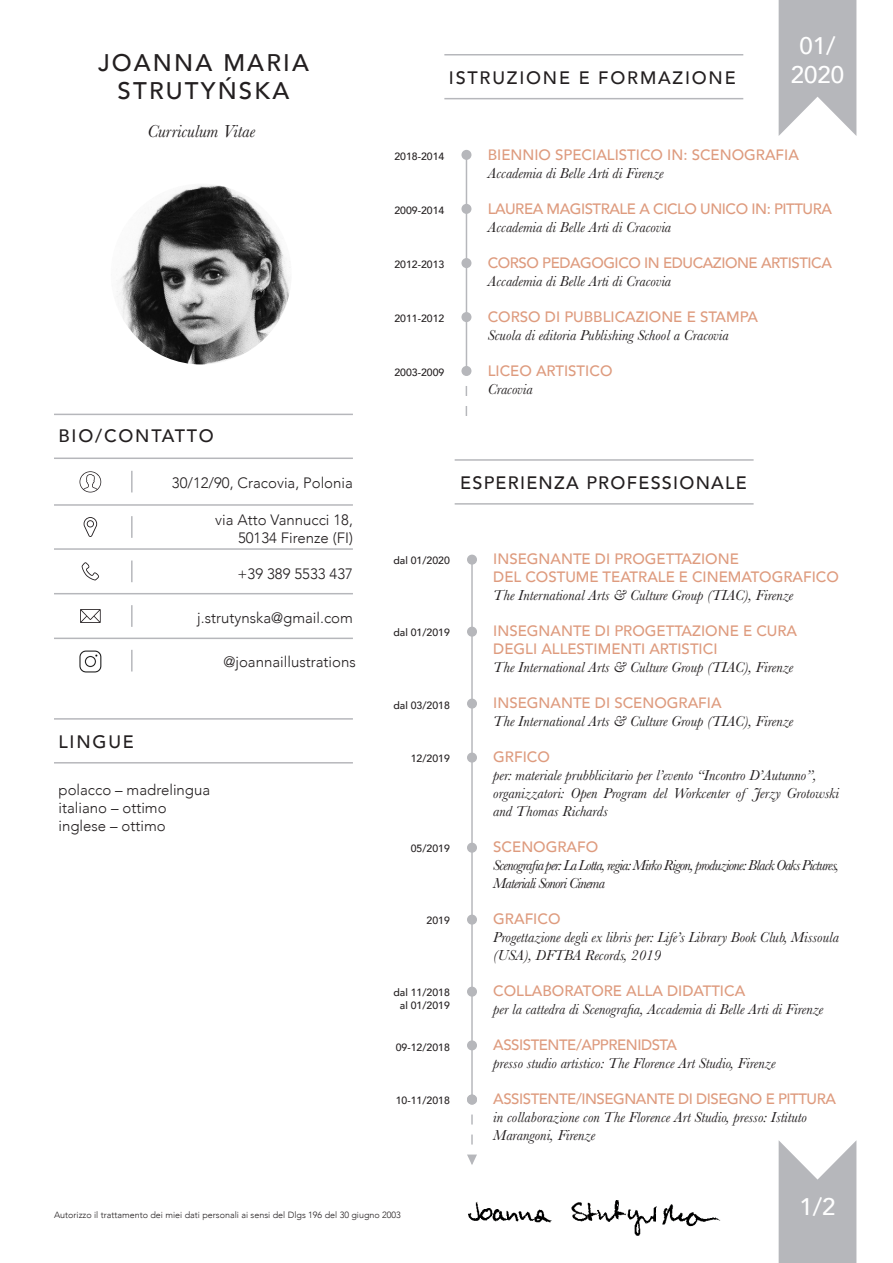
<style>
.page{position:relative;width:893px;height:1263px;background:#fff}
.page>*{position:absolute;margin:0;border:0;box-sizing:border-box;transform-origin:0 0}
.t1{font:500 24px "Avenir";letter-spacing:.09em;color:#231f20}
.t2{font:500 24px "Avenir";color:#fff}
.t3{font:500 18px "Avenir";letter-spacing:.1em;color:#231f20}
.t4{font:500 18px "Avenir";letter-spacing:.07em;color:#231f20}
.t5{font:italic 18px "Baskerville";color:#231f20}
.t6{font:italic 15px/18px "Baskerville";color:#231f20}
.t7{font:500 15px "Avenir";color:#de9b7e}
.t8{font:300 15px "Avenir";color:#231f20}
.t9{font:500 15px "Avenir";letter-spacing:-.03em;color:#de9b7e}
.t10{font:italic 15px "Baskerville";letter-spacing:-.05em;color:#231f20}
.t11{font:500 10.5px "Avenir";color:#231f20}
.t12{font:300 9px "Avenir";color:#231f20}
</style>
<div class="page">
<img style="left:111px;top:184px;width:181px;height:180px;border-radius:90px">
<hr style="left:54px;top:718px;width:299px;height:2px;background:#b6b7bb">
<hr style="left:54px;top:762px;width:299px;height:1px;background:#b6b7bb">
<svg style="left:779px;top:0;width:77px;height:136px;background:#c0c1c4"></svg>
<svg style="left:779px;top:1141px;width:77px;height:122px;background:#c1c2c5"></svg>
<hr style="left:54px;top:414px;width:299px;height:1px;background:#b6b7bb">
<hr style="left:54px;top:457px;width:299px;height:2px;background:#b6b7bb">
<hr style="left:54px;top:504px;width:299px;height:2px;background:#b6b7bb">
<hr style="left:54px;top:548px;width:299px;height:2px;background:#b6b7bb">
<hr style="left:54px;top:593px;width:299px;height:1px;background:#b6b7bb">
<hr style="left:54px;top:638px;width:299px;height:1px;background:#b6b7bb">
<hr style="left:131px;top:471px;width:2px;height:21px;background:#b6b7bb">
<hr style="left:131px;top:516px;width:2px;height:22px;background:#b6b7bb">
<hr style="left:131px;top:560px;width:2px;height:22px;background:#b6b7bb">
<hr style="left:131px;top:605px;width:2px;height:22px;background:#b6b7bb">
<hr style="left:131px;top:650px;width:2px;height:21px;background:#b6b7bb">
<svg style="left:82px;top:562px;width:17px;height:18px"></svg>
<svg style="left:84px;top:517px;width:13px;height:20px"></svg>
<svg style="left:80px;top:609px;width:21px;height:14px"></svg>
<svg style="left:80px;top:471px;width:21px;height:21px"></svg>
<img style="left:79px;top:650px;width:23px;height:23px">
<img style="left:469px;top:1200px;width:252px;height:35px">
<hr style="left:444px;top:54px;width:299px;height:1px;background:#b6b7bb">
<hr style="left:444px;top:98px;width:299px;height:1px;background:#b6b7bb">
<hr style="left:466px;top:152px;width:1px;height:219px;background:#b6b7bb">
<div style="left:462px;top:151px;width:9px;height:8px;background:#b6b7bb;border-radius:50%"></div>
<div style="left:461px;top:150px;width:10px;height:10px;border:2px solid #b6b7bb;border-radius:50%"></div>
<div style="left:462px;top:205px;width:9px;height:8px;background:#b6b7bb;border-radius:50%"></div>
<div style="left:461px;top:204px;width:10px;height:10px;border:2px solid #b6b7bb;border-radius:50%"></div>
<div style="left:462px;top:259px;width:9px;height:8px;background:#b6b7bb;border-radius:50%"></div>
<div style="left:461px;top:258px;width:10px;height:10px;border:2px solid #b6b7bb;border-radius:50%"></div>
<div style="left:462px;top:313px;width:9px;height:8px;background:#b6b7bb;border-radius:50%"></div>
<div style="left:461px;top:312px;width:10px;height:10px;border:2px solid #b6b7bb;border-radius:50%"></div>
<div style="left:462px;top:367px;width:9px;height:8px;background:#b6b7bb;border-radius:50%"></div>
<div style="left:461px;top:366px;width:10px;height:10px;border:2px solid #b6b7bb;border-radius:50%"></div>
<hr style="left:471px;top:556px;width:2px;height:543px;background:#b6b7bb">
<hr style="left:455px;top:459px;width:299px;height:2px;background:#b6b7bb">
<hr style="left:455px;top:503px;width:299px;height:2px;background:#b6b7bb">
<div style="left:468px;top:555px;width:8px;height:9px;background:#b6b7bb;border-radius:50%"></div>
<div style="left:467px;top:555px;width:10px;height:10px;border:2px solid #b6b7bb;border-radius:50%"></div>
<div style="left:468px;top:627px;width:8px;height:9px;background:#b6b7bb;border-radius:50%"></div>
<div style="left:467px;top:627px;width:10px;height:10px;border:2px solid #b6b7bb;border-radius:50%"></div>
<div style="left:468px;top:699px;width:8px;height:9px;background:#b6b7bb;border-radius:50%"></div>
<div style="left:467px;top:699px;width:10px;height:10px;border:2px solid #b6b7bb;border-radius:50%"></div>
<div style="left:468px;top:753px;width:8px;height:9px;background:#b6b7bb;border-radius:50%"></div>
<div style="left:467px;top:752px;width:10px;height:10px;border:2px solid #b6b7bb;border-radius:50%"></div>
<div style="left:468px;top:843px;width:8px;height:9px;background:#b6b7bb;border-radius:50%"></div>
<div style="left:467px;top:843px;width:10px;height:10px;border:2px solid #b6b7bb;border-radius:50%"></div>
<div style="left:468px;top:915px;width:8px;height:9px;background:#b6b7bb;border-radius:50%"></div>
<div style="left:467px;top:915px;width:10px;height:10px;border:2px solid #b6b7bb;border-radius:50%"></div>
<div style="left:468px;top:1041px;width:8px;height:9px;background:#b6b7bb;border-radius:50%"></div>
<div style="left:467px;top:1040px;width:10px;height:10px;border:2px solid #b6b7bb;border-radius:50%"></div>
<div style="left:468px;top:987px;width:8px;height:9px;background:#b6b7bb;border-radius:50%"></div>
<div style="left:467px;top:987px;width:10px;height:10px;border:2px solid #b6b7bb;border-radius:50%"></div>
<div style="left:468px;top:1095px;width:8px;height:9px;background:#b6b7bb;border-radius:50%"></div>
<div style="left:467px;top:1094px;width:10px;height:10px;border:2px solid #b6b7bb;border-radius:50%"></div>
<svg style="left:471px;top:1114px;width:2px;height:10px"></svg>
<svg style="left:471px;top:1134px;width:2px;height:10px"></svg>
<svg style="left:467px;top:1154px;width:10px;height:11px"></svg>
<p class="t1" style="left:98px;top:41px;width:212px">JOANNA MARIA</p>
<p class="t1" style="left:118px;top:70px;width:173px">STRUTYŃSKA</p>
<p class="t5" style="left:147px;top:119px;width:109px">Curriculum Vitae</p>
<p class="t3" style="left:58px;top:420px;width:157px">BIO/CONTATTO</p>
<p class="t8" style="left:172px;top:474px;width:183px">30/12/90, Cracovia, Polonia</p>
<p class="t8" style="left:215px;top:511px;width:139px">via Atto Vannucci 18,</p>
<p class="t8" style="left:238px;top:529px;width:116px">50134 Firenze (FI)</p>
<p class="t8" style="left:238px;top:565px;width:117px">+39 389 5533 437</p>
<p class="t8" style="left:197px;top:609px;width:157px">j.strutynska@gmail.com</p>
<p class="t8" style="left:223px;top:653px;width:134px">@joannaillustrations</p>
<p class="t3" style="left:58px;top:726px;width:77px">LINGUE</p>
<p class="t8" style="left:58px;top:781px;width:153px">polacco – madrelingua</p>
<p class="t8" style="left:58px;top:799px;width:110px">italiano – ottimo</p>
<p class="t8" style="left:58px;top:817px;width:109px">inglese – ottimo</p>
<p class="t3" style="left:449px;top:62px;width:288px">ISTRUZIONE E FORMAZIONE</p>
<p class="t2" style="left:799px;top:25px;width:38px">01/</p>
<p class="t2" style="left:791px;top:54px;width:55px">2020</p>
<p class="t11" style="left:394px;top:147px;width:52px">2018-2014</p>
<p class="t11" style="left:394px;top:201px;width:52px">2009-2014</p>
<p class="t11" style="left:394px;top:255px;width:52px">2012-2013</p>
<p class="t11" style="left:394px;top:309px;width:52px">2011-2012</p>
<p class="t11" style="left:394px;top:363px;width:52px">2003-2009</p>
<p class="t7" style="left:488px;top:142px;width:313px">BIENNIO SPECIALISTICO IN: SCENOGRAFIA</p>
<p class="t6" style="left:488px;top:164px;width:177px">Accademia di Belle Arti di Firenze</p>
<p class="t9" style="left:488px;top:196px;width:346px">LAUREA MAGISTRALE A CICLO UNICO IN: PITTURA</p>
<p class="t6" style="left:488px;top:218px;width:185px">Accademia di Belle Arti di Cracovia</p>
<p class="t9" style="left:488px;top:250px;width:346px">CORSO PEDAGOGICO IN EDUCAZIONE ARTISTICA</p>
<p class="t6" style="left:488px;top:272px;width:185px">Accademia di Belle Arti di Cracovia</p>
<p class="t7" style="left:488px;top:304px;width:272px">CORSO DI PUBBLICAZIONE E STAMPA</p>
<p class="t6" style="left:488px;top:326px;width:243px">Scuola di editoria Publishing School a Cracovia</p>
<p class="t7" style="left:488px;top:358px;width:126px">LICEO ARTISTICO</p>
<p class="t6" style="left:488px;top:380px;width:47px">Cracovia</p>
<p class="t4" style="left:460px;top:467px;width:288px">ESPERIENZA PROFESSIONALE</p>
<p class="t11" style="left:393px;top:551px;width:58px">dal 01/2020</p>
<p class="t11" style="left:393px;top:623px;width:58px">dal 01/2019</p>
<p class="t11" style="left:393px;top:696px;width:58px">dal 03/2018</p>
<p class="t11" style="left:411px;top:749px;width:41px">12/2019</p>
<p class="t11" style="left:411px;top:839px;width:41px">05/2019</p>
<p class="t11" style="left:427px;top:911px;width:25px">2019</p>
<p class="t11" style="left:393px;top:983px;width:58px">dal 11/2018</p>
<p class="t11" style="left:400px;top:996px;width:52px">al 01/2019</p>
<p class="t11" style="left:396px;top:1038px;width:56px">09-12/2018</p>
<p class="t11" style="left:396px;top:1091px;width:56px">10-11/2018</p>
<p class="t7" style="left:493px;top:546px;width:247px">INSEGNANTE DI PROGETTAZIONE</p>
<p class="t7" style="left:493px;top:564px;width:347px">DEL COSTUME TEATRALE E CINEMATOGRAFICO</p>
<p class="t6" style="left:493px;top:586px;width:302px">The International Arts &amp; Culture Group (TIAC), Firenze</p>
<p class="t7" style="left:493px;top:618px;width:305px">INSEGNANTE DI PROGETTAZIONE E CURA</p>
<p class="t7" style="left:493px;top:636px;width:226px">DEGLI ALLESTIMENTI ARTISTICI</p>
<p class="t6" style="left:493px;top:658px;width:302px">The International Arts &amp; Culture Group (TIAC), Firenze</p>
<p class="t7" style="left:493px;top:690px;width:230px">INSEGNANTE DI SCENOGRAFIA</p>
<p class="t6" style="left:493px;top:712px;width:302px">The International Arts &amp; Culture Group (TIAC), Firenze</p>
<p class="t7" style="left:493px;top:744px;width:58px">GRFICO</p>
<p class="t6" style="left:493px;top:766px;width:325px">per: materiale prubblicitario per l’evento “Incontro D’Autunno”,</p>
<p class="t6" style="left:493px;top:784px;width:347px">organizzatori: Open Program del Workcenter of Jerzy Grotowski and Thomas Richards</p>
<p class="t7" style="left:493px;top:834px;width:106px">SCENOGRAFO</p>
<p class="t10" style="left:493px;top:855px;width:347px">Scenografia per: La Lotta, regia: Mirko Rigon, produzione: Black Oaks Pictures,</p>
<p class="t10" style="left:493px;top:873px;width:113px">Materiali Sonori Cinema</p>
<p class="t7" style="left:493px;top:906px;width:69px">GRAFICO</p>
<p class="t6" style="left:493px;top:928px;width:347px">Progettazione degli ex libris per: Life’s Library Book Club, Missoula (USA), DFTBA Records, 2019</p>
<p class="t7" style="left:493px;top:978px;width:253px">COLLABORATORE ALLA DIDATTICA</p>
<p class="t6" style="left:493px;top:1000px;width:332px">per la cattedra di Scenografia, Accademia di Belle Arti di Firenze</p>
<p class="t9" style="left:493px;top:1032px;width:185px">ASSISTENTE/APPRENIDSTA</p>
<p class="t6" style="left:493px;top:1054px;width:284px">presso studio artistico: The Florence Art Studio, Firenze</p>
<p class="t9" style="left:493px;top:1086px;width:344px">ASSISTENTE/INSEGNANTE DI DISEGNO E PITTURA</p>
<p class="t6" style="left:493px;top:1108px;width:315px">in collaborazione con The Florence Art Studio, presso: Istituto<br>Marangoni, Firenze</p>
<p class="t12" style="left:54px;top:1209px;width:348px">Autorizzo il trattamento dei miei dati personali ai sensi del Dlgs 196 del 30 giugno 2003</p>
<p class="t2" style="left:799px;top:1186px;width:38px">1/2</p>
</div>
